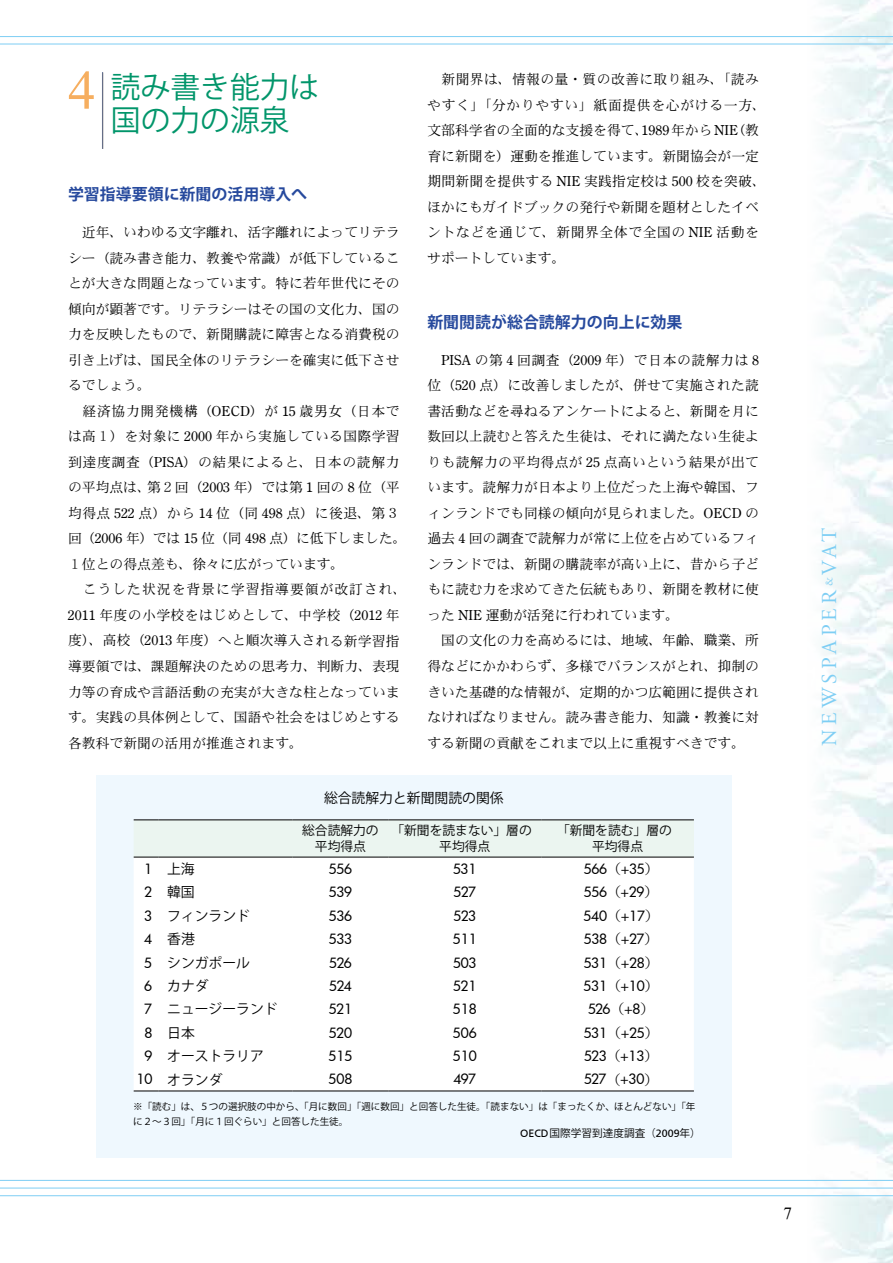
<style>
.page{position:relative;width:893px;height:1263px;background:#fff}
.page>*{position:absolute;margin:0;border:0;box-sizing:border-box;transform-origin:0 0}
.t1{font:55.35px "Times New Roman";color:#f6ae5f}
.t2{font:29.7px/33px "Koz Go Pro";color:#01956a}
.t3{font:21.3px "Adobe Garamond Pro";letter-spacing:.195em;color:#7ecef4}
.t4{font:16.95px "Times New Roman";color:#000}
.t5{font:700 15.9px "Koz Go Pro";color:#26499d}
.t6{font:13.8px/25.5px "DFHS Mincho W3 WIN RKSJ H";color:#000;text-align:justify}
.t7{font:13.8px/25.5px "DFHS Mincho W3 WIN RKSJ H";letter-spacing:.025em;color:#000}
.t8{font:500 13.8px "Futura";letter-spacing:-.025em;color:#000}
.t9{font:13.8px "Koz Go Pro";color:#000}
.t10{font:13.8px "Koz Go Std";color:#000}
.t11{font:12.75px/15.9px "Koz Go Pro";color:#000;text-align:center}
.t12{font:10.65px "Koz Go Std";color:#000}
.t13{font:9.6px/14.9px "Koz Go Pro";color:#000}
.s1{font-family:"Century Oldstyle BT"}
.s2{font-family:"Futura";font-weight:500}
.s3{font-family:"Koz Min Pro";font-weight:400}
.s4{font-family:"Frutiger SCIN Rmv 1 Roman"}
</style>
<div class="page">
<hr style="left:0;top:44px;width:893px;height:1px;background:#7ecef4">
<hr style="left:0;top:36px;width:893px;height:1px;background:#7ecef4">
<hr style="left:0;top:1195px;width:893px;height:1px;background:#7ecef4">
<hr style="left:0;top:1180px;width:893px;height:1px;background:#7ecef4">
<hr style="left:0;top:1188px;width:893px;height:1px;background:#7ecef4">
<div style="left:96px;top:775px;width:636px;height:383px;background:#eff8fe"></div>
<div style="left:134px;top:858px;width:560px;height:233px;background:#fff"></div>
<svg style="left:134px;top:1091px;width:25px;height:1px"></svg>
<hr style="left:159px;top:1091px;width:134px;height:1px;background:#000">
<hr style="left:293px;top:1091px;width:95px;height:1px;background:#000">
<hr style="left:388px;top:1091px;width:153px;height:1px;background:#000">
<hr style="left:541px;top:1091px;width:153px;height:1px;background:#000">
<div style="left:134px;top:820px;width:560px;height:38px;background:#ebf5f0"></div>
<hr style="left:159px;top:857px;width:134px;height:1px;background:#000">
<hr style="left:293px;top:857px;width:95px;height:1px;background:#000">
<hr style="left:388px;top:857px;width:153px;height:1px;background:#000">
<hr style="left:541px;top:857px;width:153px;height:1px;background:#000">
<hr style="left:102px;top:72px;width:1px;height:77px;background:#26499d">
<hr style="left:103px;top:72px;width:1px;height:77px;background:#7e7d7e">
<h1 class="t1" style="left:68px;top:53px;width:29px">4</h1>
<h2 class="t2" style="left:111px;top:72px;width:210px">読み書き能力は国の力の源泉</h2>
<p class="t5" style="left:68px;top:184px;width:241px">学習指導要領に新聞の活用導入へ</p>
<p class="t6" style="left:68px;top:220px;width:333px;text-indent:14px">近年、いわゆる文字離れ、活字離れによってリテラシー（読み書き能力、教養や常識）が低下していることが大きな問題となっています。特に若年世代にその傾向が顕著です。リテラシーはその国の文化力、国の力を反映したもので、新聞購読に障害となる消費税の引き上げは、国民全体のリテラシーを確実に低下させるでしょう。</p>
<p class="t7" style="left:68px;top:398px;width:340px;text-indent:14px">経済協力開発機構（<span class="s1">OECD</span>）が <span class="s1">15</span> 歳男女（日本では高１）を対象に <span class="s1">2000</span> 年から実施している国際学習到達度調査（<span class="s1">PISA</span>）の結果によると、日本の読解力の平均点は、第２回（<span class="s1">2003</span> 年）では第 <span class="s1">1</span> 回の <span class="s1">8</span> 位（平均得点 <span class="s1">522</span> 点）から <span class="s1">14</span> 位（同 <span class="s1">498</span> 点）に後退、第３回（<span class="s1">2006</span> 年）では <span class="s1">15</span> 位（同 <span class="s1">498</span> 点）に低下しました。<br>１位との得点差も、徐々に広がっています。</p>
<p class="t6" style="left:68px;top:577px;width:340px;text-align:left;text-indent:15px">こうした状況を背景に学習指導要領が改訂され、<br><span class="s1">2011</span> 年度の小学校をはじめとして、中学校（<span class="s1">2012</span> 年度）、高校（<span class="s1">2013</span> 年度）へと順次導入される新学習指導要領では、課題解決のための思考力、判断力、表現力等の育成や言語活動の充実が大きな柱となっています。実践の具体例として、国語や社会をはじめとする各教科で新聞の活用が推進されます。</p>
<p class="t6" style="left:427px;top:66px;width:340px;text-align:left;text-indent:14px">新聞界は、情報の量・質の改善に取り組み、「読みやすく」「分かりやすい」紙面提供を心がける一方、文部科学省の全面的な支援を得て、<span class="s1">1989</span>年から<span class="s1">NIE</span>（教育に新聞を）運動を推進しています。新聞協会が一定期間新聞を提供する <span class="s1">NIE</span> 実践指定校は <span class="s1">500</span> 校を突破、ほかにもガイドブックの発行や新聞を題材としたイベントなどを通じて、新聞界全体で全国の <span class="s1">NIE</span> 活動をサポートしています。</p>
<p class="t5" style="left:427px;top:312px;width:257px">新聞閲読が総合読解力の向上に効果</p>
<p class="t6" style="left:427px;top:347px;width:333px;text-indent:14px"><span class="s1">PISA</span> の第 <span class="s1">4</span> 回調査（<span class="s1">2009</span> 年）で日本の読解力は <span class="s1">8</span>位（<span class="s1">520</span> 点）に改善しましたが、併せて実施された読書活動などを尋ねるアンケートによると、新聞を月に数回以上読むと答えた生徒は、それに満たない生徒よりも読解力の平均得点が <span class="s1">25</span> 点高いという結果が出ています。読解力が日本より上位だった上海や韓国、フィンランドでも同様の傾向が見られました。<span class="s1">OECD</span> の過去 <span class="s1">4</span> 回の調査で読解力が常に上位を占めているフィンランドでは、新聞の購読率が高い上に、昔から子どもに読む力を求めてきた伝統もあり、新聞を教材に使った <span class="s1">NIE</span> 運動が活発に行われています。</p>
<p class="t6" style="left:427px;top:628px;width:333px;text-indent:14px">国の文化の力を高めるには、地域、年齢、職業、所得などにかかわらず、多様でバランスがとれ、抑制のきいた基礎的な情報が、定期的かつ広範囲に提供されなければなりません。読み書き能力、知識・教養に対する新聞の貢献をこれまで以上に重視すべきです。</p>
<p class="t10" style="left:324px;top:789px;width:181px">総合読解力と新聞閲読の関係</p>
<p class="t11" style="left:302px;top:823px;width:78px">総合読解力の平均得点</p>
<p class="t11" style="left:391px;top:823px;width:142px">「新聞を読まない」層の平均得点</p>
<p class="t11" style="left:557px;top:823px;width:116px">「新聞を読む」層の平均得点</p>
<p class="t9" style="left:144px;top:860px;width:52px"><span class="s2">1</span> 上海</p>
<p class="t8" style="left:329px;top:859px;width:25px">556</p>
<p class="t8" style="left:453px;top:859px;width:25px">531</p>
<p class="t8" style="left:584px;top:859px;width:76px">566<span class="s3">（</span>+35<span class="s3">）</span></p>
<p class="t9" style="left:144px;top:883px;width:52px"><span class="s2">2</span> 韓国</p>
<p class="t8" style="left:329px;top:883px;width:25px">539</p>
<p class="t8" style="left:453px;top:883px;width:24px">527</p>
<p class="t8" style="left:584px;top:883px;width:76px">556<span class="s3">（</span>+29<span class="s3">）</span></p>
<p class="t9" style="left:144px;top:907px;width:107px"><span class="s2">3</span> フィンランド</p>
<p class="t8" style="left:329px;top:906px;width:25px">536</p>
<p class="t8" style="left:453px;top:906px;width:24px">523</p>
<p class="t8" style="left:583px;top:906px;width:77px">540<span class="s3">（</span>+17<span class="s3">）</span></p>
<p class="t9" style="left:144px;top:930px;width:52px"><span class="s2">4</span> 香港</p>
<p class="t8" style="left:329px;top:930px;width:25px">533</p>
<p class="t8" style="left:453px;top:930px;width:25px">511</p>
<p class="t8" style="left:584px;top:930px;width:76px">538<span class="s3">（</span>+27<span class="s3">）</span></p>
<p class="t9" style="left:144px;top:953px;width:107px"><span class="s2">5</span> シンガポール</p>
<p class="t8" style="left:329px;top:953px;width:24px">526</p>
<p class="t8" style="left:453px;top:953px;width:25px">503</p>
<p class="t8" style="left:584px;top:953px;width:76px">531<span class="s3">（</span>+28<span class="s3">）</span></p>
<p class="t9" style="left:144px;top:977px;width:66px"><span class="s2">6</span> カナダ</p>
<p class="t8" style="left:329px;top:976px;width:24px">524</p>
<p class="t8" style="left:453px;top:976px;width:25px">521</p>
<p class="t8" style="left:584px;top:976px;width:77px">531<span class="s3">（</span>+10<span class="s3">）</span></p>
<p class="t9" style="left:144px;top:1000px;width:135px"><span class="s2">7</span> ニュージーランド</p>
<p class="t8" style="left:329px;top:1000px;width:25px">521</p>
<p class="t8" style="left:453px;top:1000px;width:25px">518</p>
<p class="t8" style="left:588px;top:1000px;width:68px">526<span class="s3">（</span>+8<span class="s3">）</span></p>
<p class="t9" style="left:144px;top:1024px;width:52px"><span class="s2">8</span> 日本</p>
<p class="t8" style="left:329px;top:1023px;width:25px">520</p>
<p class="t8" style="left:453px;top:1023px;width:25px">506</p>
<p class="t8" style="left:584px;top:1023px;width:76px">531<span class="s3">（</span>+25<span class="s3">）</span></p>
<p class="t9" style="left:144px;top:1047px;width:121px"><span class="s2">9</span> オーストラリア</p>
<p class="t8" style="left:328px;top:1047px;width:25px">515</p>
<p class="t8" style="left:453px;top:1047px;width:25px">510</p>
<p class="t8" style="left:584px;top:1047px;width:76px">523<span class="s3">（</span>+13<span class="s3">）</span></p>
<p class="t9" style="left:136px;top:1070px;width:88px"><span class="s2">10</span> オランダ</p>
<p class="t8" style="left:329px;top:1070px;width:25px">508</p>
<p class="t8" style="left:453px;top:1070px;width:24px">497</p>
<p class="t8" style="left:584px;top:1070px;width:76px">527<span class="s3">（</span>+30<span class="s3">）</span></p>
<p class="t13" style="left:133px;top:1099px;width:564px">※「読む」は、５つの選択肢の中から、「月に数回」「週に数回」と回答した生徒。「読まない」は「まったくか、ほとんどない」「年に２～３回」「月に１回ぐらい」と回答した生徒。</p>
<p class="t12" style="left:520px;top:1127px;width:182px"><span class="s4">OECD</span>国際学習到達度調査（<span class="s4">2009</span>年）</p>
<p class="t4" style="left:784px;top:1202px;width:10px">7</p>
<h3 class="t3" style="left:816px;top:745px;width:219px;rotate:-90deg">NEWSPAPER<sup>&amp;</sup>VAT</h3>
</div>
